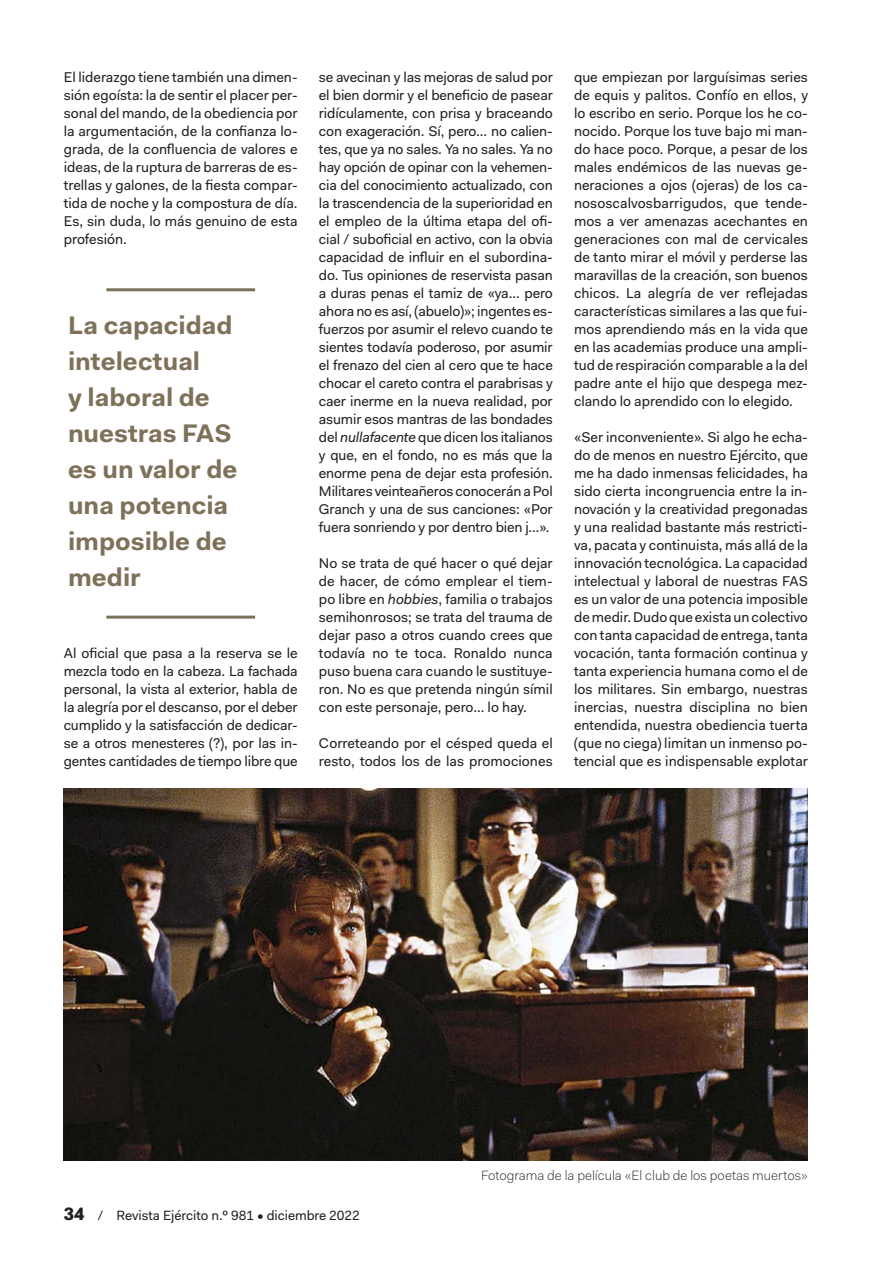
<style>
.page{position:relative;width:893px;height:1263px;background:#fff}
.page>*{position:absolute;margin:0;border:0;box-sizing:border-box;transform-origin:0 0}
.t1{font:700 25.5px/36px "Fakt Pro";color:#7e715a}
.t2{font:14.25px/18px "Fakt Pro";color:#222221;text-align:justify}
.t3{font:300 13.5px "Fakt Pro";color:#222221}
.t4{font:13.5px "Fakt Pro";color:#222221}
.s1{font-style:italic}
.s2{font-weight:900;font-size:18px}
</style>
<div class="page">
<hr style="left:106px;top:288px;width:149px;height:3px;background:#7e715a">
<hr style="left:106px;top:616px;width:149px;height:3px;background:#7e715a">
<img style="left:64px;top:788px;width:744px;height:373px">
<p class="t2" style="left:64px;top:68px;width:235px">El liderazgo tiene también una dimen&shy;sión egoísta: la de sentir el placer per&shy;sonal del mando, de la obediencia por la argumentación, de la confianza lo&shy;grada, de la confluencia de valores e ideas, de la ruptura de barreras de es&shy;trellas y galones, de la fiesta compar&shy;tida de noche y la compostura de día.<br>Es, sin duda, lo más genuino de esta profesión.</p>
<h1 class="t1" style="left:68px;top:307px;width:171px">La capacidad intelectual<br>y laboral de nuestras FAS es un valor de una potencia imposible de medir</h1>
<p class="t2" style="left:64px;top:644px;width:235px">Al oficial que pasa a la reserva se le mezcla todo en la cabeza. La fachada personal, la vista al exterior, habla de la alegría por el descanso, por el deber cumplido y la satisfacción de dedicar&shy;se a otros menesteres (?), por las in&shy;gentes cantidades de tiempo libre que</p>
<p class="t2" style="left:319px;top:68px;width:236px">se avecinan y las mejoras de salud por el bien dormir y el beneficio de pasear ridículamente, con prisa y braceando con exageración. Sí, pero… no calien&shy;tes, que ya no sales. Ya no sales. Ya no hay opción de opinar con la vehemen&shy;cia del conocimiento actualizado, con la trascendencia de la superioridad en el empleo de la última etapa del ofi&shy;cial / suboficial en activo, con la obvia capacidad de influir en el subordina&shy;do. Tus opiniones de reservista pasan a duras penas el tamiz de «ya… pero ahora no es así, (abuelo)»; ingentes es&shy;fuerzos por asumir el relevo cuando te sientes todavía poderoso, por asumir el frenazo del cien al cero que te hace chocar el careto contra el parabrisas y caer inerme en la nueva realidad, por asumir esos mantras de las bondades del <span class="s1">nullafacente</span> que dicen los italianos y que, en el fondo, no es más que la enorme pena de dejar esta profesión.<br>Militares veinteañeros conocerán a Pol Granch y una de sus canciones: «Por fuera sonriendo y por dentro bien j…».</p>
<p class="t2" style="left:319px;top:554px;width:235px">No se trata de qué hacer o qué dejar de hacer, de cómo emplear el tiem&shy;po libre en <span class="s1">hobbies</span>, familia o trabajos semihonrosos; se trata del trauma de dejar paso a otros cuando crees que todavía no te toca. Ronaldo nunca puso buena cara cuando le sustituye&shy;ron. No es que pretenda ningún símil con este personaje, pero… lo hay.</p>
<p class="t2" style="left:319px;top:734px;width:235px">Correteando por el césped queda el resto, todos los de las promociones</p>
<p class="t2" style="left:574px;top:68px;width:236px">que empiezan por larguísimas series de equis y palitos. Confío en ellos, y lo escribo en serio. Porque los he co&shy;nocido. Porque los tuve bajo mi man&shy;do hace poco. Porque, a pesar de los males endémicos de las nuevas ge&shy;neraciones a ojos (ojeras) de los ca&shy;nososcalvosbarrigudos, que tende&shy;mos a ver amenazas acechantes en generaciones con mal de cervicales de tanto mirar el móvil y perderse las maravillas de la creación, son buenos chicos. La alegría de ver reflejadas características similares a las que fui&shy;mos aprendiendo más en la vida que en las academias produce una ampli&shy;tud de respiración comparable a la del padre ante el hijo que despega mez&shy;clando lo aprendido con lo elegido.</p>
<p class="t2" style="left:574px;top:428px;width:235px">«Ser inconveniente». Si algo he echa&shy;do de menos en nuestro Ejército, que me ha dado inmensas felicidades, ha sido cierta incongruencia entre la in&shy;novación y la creatividad pregonadas y una realidad bastante más restricti&shy;va, pacata y continuista, más allá de la innovación tecnológica. La capacidad intelectual y laboral de nuestras FAS es un valor de una potencia imposible de medir. Dudo que exista un colectivo con tanta capacidad de entrega, tanta vocación, tanta formación continua y tanta experiencia humana como el de los militares. Sin embargo, nuestras inercias, nuestra disciplina no bien entendida, nuestra obediencia tuerta (que no ciega) limitan un inmenso po&shy;tencial que es indispensable explotar</p>
<p class="t3" style="left:481px;top:1166px;width:328px">Fotograma de la película «El club de los poetas muertos»</p>
<p class="t4" style="left:64px;top:1207px;width:298px"><span class="s2">34</span> / Revista Ejército n.º 981 • diciembre 2022</p>
</div>
